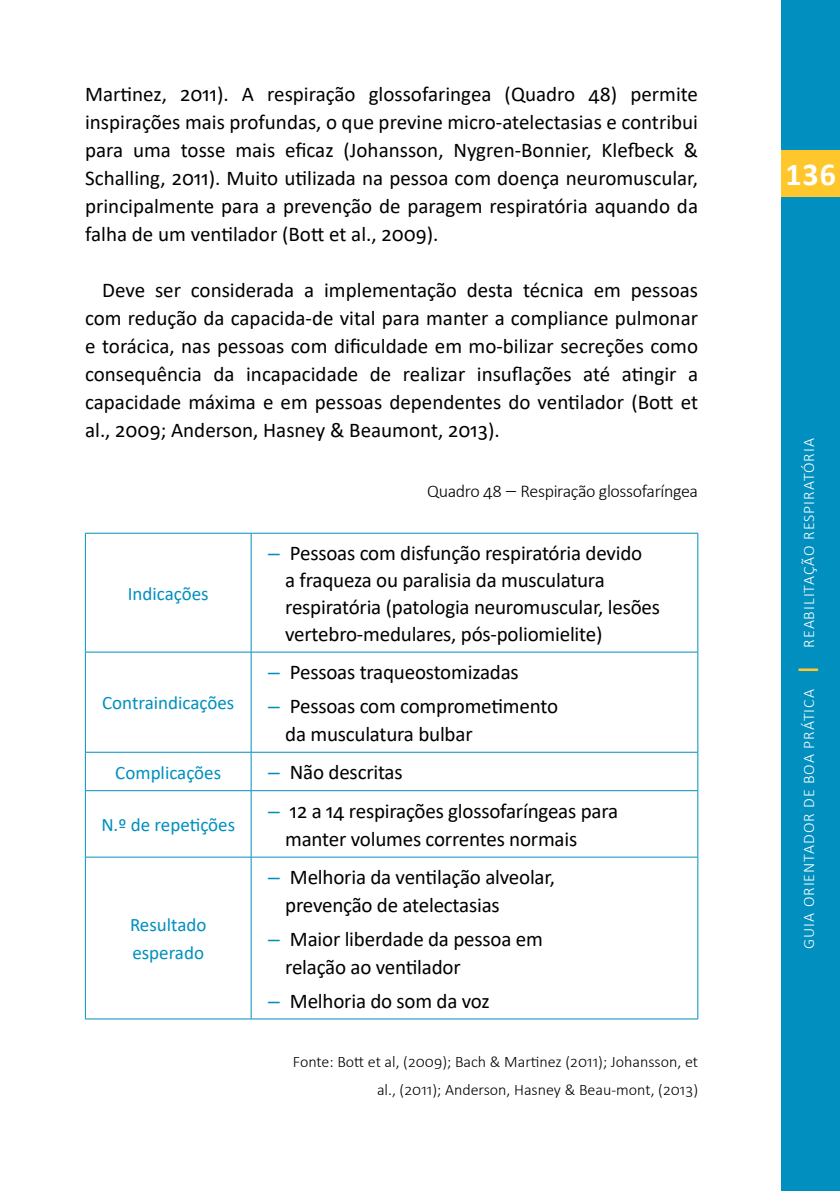
<style>
.page{position:relative;width:840px;height:1191px;background:#fff}
.page>*{position:absolute;margin:0;border:0;box-sizing:border-box;transform-origin:0 0}
.t1{font:700 32px "Calibri";color:#fff}
.t2{font:700 28px "Calibri";color:#fff}
.t3{font:21px/28px "Calibri";letter-spacing:-.01em;color:#000}
.t4{font:19px/28px "Calibri";color:#008fbe}
.t5{font:300 18px "Calibri";letter-spacing:-.02em;color:#000}
.t6{font:300 16px/28px "Calibri";color:#000;text-align:right}
.t7{font:300 16px "Calibri";letter-spacing:.06em;color:#fff}
.s1{font-size:20px}
.s2{font-family:"Arial";color:#008fbe}
.s3{font-weight:700;font-size:22px;color:#ffc72c}
</style>
<div class="page">
<div style="left:781px;top:0;width:58px;height:1191px;background:#008fbe"></div>
<div style="left:781px;top:151px;width:58px;height:46px;background:#ffc72c"></div>
<hr style="left:85px;top:533px;width:166px;height:1px;background:#008fbe">
<hr style="left:251px;top:533px;width:446px;height:1px;background:#008fbe">
<hr style="left:251px;top:533px;width:1px;height:119px;background:#008fbe">
<hr style="left:697px;top:533px;width:1px;height:119px;background:#008fbe">
<hr style="left:85px;top:652px;width:166px;height:1px;background:#008fbe">
<hr style="left:251px;top:652px;width:446px;height:1px;background:#008fbe">
<hr style="left:251px;top:652px;width:1px;height:100px;background:#008fbe">
<hr style="left:697px;top:652px;width:1px;height:100px;background:#008fbe">
<hr style="left:85px;top:752px;width:166px;height:1px;background:#008fbe">
<hr style="left:251px;top:752px;width:446px;height:1px;background:#008fbe">
<hr style="left:251px;top:752px;width:1px;height:38px;background:#008fbe">
<hr style="left:697px;top:752px;width:1px;height:38px;background:#008fbe">
<hr style="left:85px;top:790px;width:166px;height:1px;background:#008fbe">
<hr style="left:251px;top:790px;width:446px;height:1px;background:#008fbe">
<hr style="left:251px;top:791px;width:1px;height:66px;background:#008fbe">
<hr style="left:697px;top:791px;width:1px;height:66px;background:#008fbe">
<hr style="left:85px;top:856px;width:166px;height:1px;background:#008fbe">
<hr style="left:251px;top:856px;width:446px;height:1px;background:#008fbe">
<hr style="left:251px;top:857px;width:1px;height:161px;background:#008fbe">
<hr style="left:697px;top:857px;width:1px;height:161px;background:#008fbe">
<hr style="left:85px;top:1018px;width:166px;height:1px;background:#008fbe">
<hr style="left:251px;top:1018px;width:446px;height:1px;background:#008fbe">
<hr style="left:85px;top:533px;width:1px;height:119px;background:#008fbe">
<hr style="left:85px;top:652px;width:1px;height:100px;background:#008fbe">
<hr style="left:85px;top:752px;width:1px;height:38px;background:#008fbe">
<hr style="left:85px;top:791px;width:1px;height:66px;background:#008fbe">
<hr style="left:85px;top:857px;width:1px;height:161px;background:#008fbe">
<div style="left:781px;top:150px;width:58px;height:46px;background:#ffc72c"></div>
<p class="t3" style="left:85px;top:79px;width:614px;text-align:justify">Martinez, 2011). A respiração glossofaringea (Quadro 48) permite inspirações mais profundas, o que previne micro-atelectasias e contribui para uma tosse mais eficaz (Johansson, Nygren-Bonnier, Klefbeck &amp; Schalling, 2011). Muito utilizada na pessoa com doença neuromuscular, principalmente para a prevenção de paragem respiratória aquando da falha de um ventilador (Bott et al., 2009).</p>
<p class="t3" style="left:85px;top:275px;width:614px;text-align:justify;text-indent:17px">Deve ser considerada a implementação desta técnica em pessoas com redução da capacida-de vital para manter a compliance pulmonar e torácica, nas pessoas com dificuldade em mo-bilizar secreções como consequência da incapacidade de realizar insuflações até atingir a capacidade máxima e em pessoas dependentes do ventilador (Bott et al., 2009; Anderson, Hasney &amp; Beaumont, 2013).</p>
<p class="t4" style="left:128px;top:579px;width:82px">Indicações</p>
<p class="t4" style="left:102px;top:688px;width:134px">Contraindicações</p>
<p class="t5" style="left:427px;top:480px;width:272px">Quadro 48 <span class="s1">–</span> Respiração glossofaríngea</p>
<p class="t3" style="left:285px;top:539px;width:376px;line-height:26.8px;text-indent:-17px"><span class="s2">–</span> Pessoas com disfunção respiratória devido<br>a fraqueza ou paralisia da musculatura respiratória (patologia neuromuscular, lesões vertebro-medulares, pós-poliomielite)</p>
<p class="t3" style="left:268px;top:657px;width:252px"><span class="s2">–</span> Pessoas traqueostomizadas</p>
<p class="t3" style="left:285px;top:691px;width:274px;text-indent:-17px"><span class="s2">–</span> Pessoas com comprometimento da musculatura bulbar</p>
<p class="t4" style="left:115px;top:758px;width:107px">Complicações</p>
<p class="t3" style="left:268px;top:758px;width:136px"><span class="s2">–</span> Não descritas</p>
<p class="t4" style="left:101px;top:810px;width:135px">N.º de repetições</p>
<p class="t3" style="left:285px;top:796px;width:334px;text-indent:-17px"><span class="s2">–</span> 12 a 14 respirações glossofaríngeas para manter volumes correntes normais</p>
<p class="t4" style="left:130px;top:910px;width:78px">Resultado esperado</p>
<p class="t3" style="left:285px;top:862px;width:271px;text-indent:-17px"><span class="s2">–</span> Melhoria da ventilação alveolar, prevenção de atelectasias</p>
<p class="t3" style="left:285px;top:924px;width:259px;text-indent:-17px"><span class="s2">–</span> Maior liberdade da pessoa em relação ao ventilador</p>
<p class="t3" style="left:268px;top:986px;width:223px"><span class="s2">–</span> Melhoria do som da voz</p>
<p class="t6" style="left:293px;top:1047px;width:406px">Fonte: Bott et al, (2009); Bach &amp; Martinez (2011); Johansson, et al., (2011); Anderson, Hasney &amp; Beau-mont, (2013)</p>
<h1 class="t1" style="left:785px;top:152px;width:52px">136</h1>
<h2 class="t2" style="left:788px;top:156px;width:46px">136</h2>
<p class="t7" style="left:798px;top:948px;width:512px;rotate:-90deg">GUIA ORIENTADOR DE BOA PRÁTICA <span class="s3">|</span> REABILITAÇÃO RESPIRATÓRIA</p>
</div>
